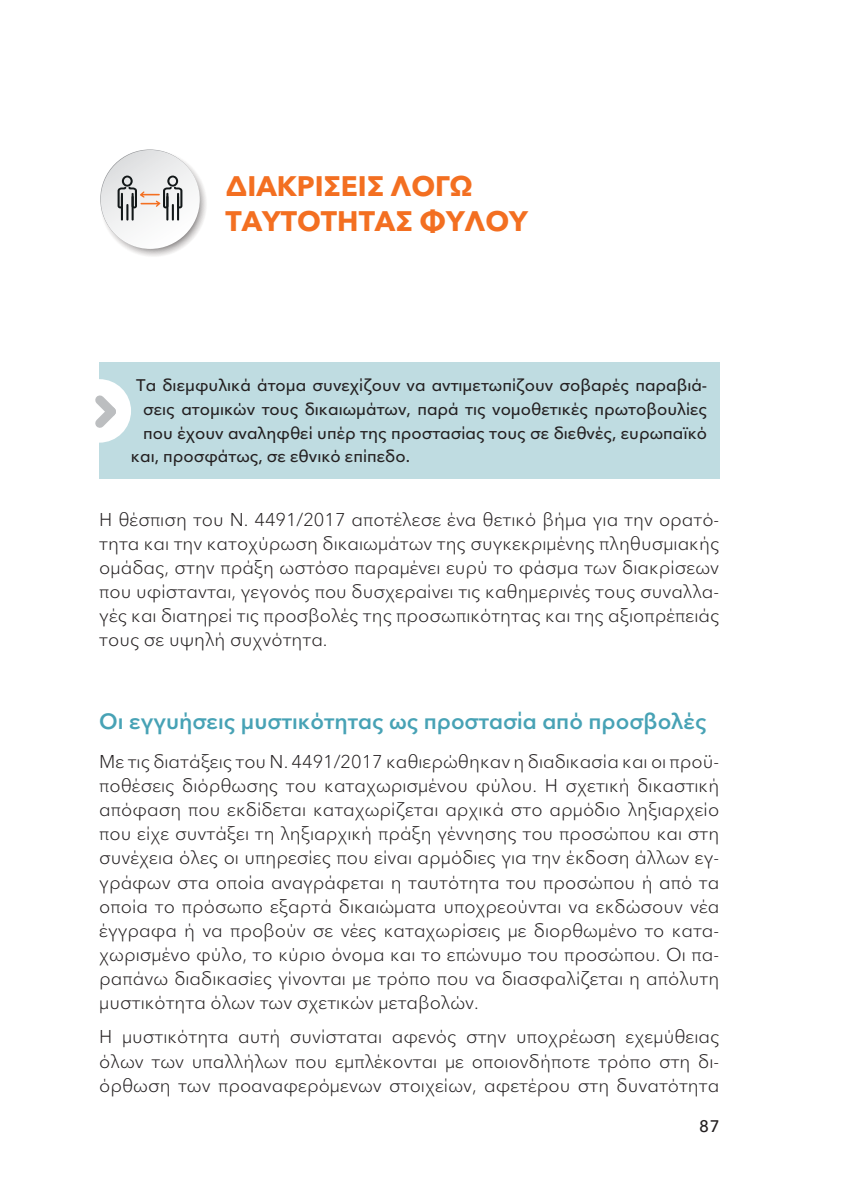
<style>
.page{position:relative;width:844px;height:1191px;background:#fff}
.page>*{position:absolute;margin:0;border:0;box-sizing:border-box;transform-origin:0 0}
.t1{font:700 28px/35px "Avenir Next LT Pro";color:#f36f21}
.t2{font:600 21.88px "Avenir Next LT Pro";color:#47a2b5}
.t3{font:300 18.38px/24.2px "Avenir Next LT Pro";color:#231f20;text-align:justify}
.t4{font:500 16.62px "Avenir Next LT Pro";color:#231f20}
</style>
<div class="page">
<svg style="left:99px;top:149px;width:108px;height:108px"></svg>
<div style="left:101px;top:150px;width:99px;height:99px;background:linear-gradient(to bottom,#e1e2e4,#fdfdfd);border-radius:49px"></div>
<svg style="left:117px;top:176px;width:65px;height:44px"></svg>
<div style="left:99px;top:362px;width:620px;height:116px;background:#bfdce1"></div>
<div style="left:67px;top:379px;width:64px;height:63px;background:#fff;border-radius:50%"></div>
<svg style="left:95px;top:387px;width:29px;height:49px"></svg>
<h1 class="t1" style="left:225px;top:168px;width:248px">ΔΙΑΚΡΙΣΕΙΣ ΛΟΓΩ<br>ΤΑΥΤ</h1>
<h1 class="t1" style="left:297px;top:203px;width:44px">ΟΤΗΤΑ</h1>
<h1 class="t1" style="left:395px;top:203px;width:134px">Σ ΦΥΛΟΥ</h1>
<p class="t4" style="left:136px;top:371px;width:572px">Τα διεμφυλικά άτομα συνεχίζουν να αντιμετωπίζουν σοβαρές παραβιά-</p>
<p class="t4" style="left:143px;top:395px;width:565px">σεις ατομικών τους δικαιωμάτων, παρά τις νομοθετικές πρωτοβουλίες</p>
<p class="t4" style="left:143px;top:418px;width:565px">που έχουν αναληφθεί υπέρ της προστασίας τους σε διεθνές, ευρωπαϊκό</p>
<p class="t4" style="left:131px;top:442px;width:280px">και, προσφάτως, σε εθνικό επίπεδο.</p>
<p class="t3" style="left:99px;top:506px;width:621px">Η θέσπιση του Ν. 4491/2017 αποτέλεσε ένα θετικό βήμα για την ορατό&shy;τητα και την κατοχύρωση δικαιωμάτων της συγκεκριμένης πληθυσμιακής ομάδας, στην πράξη ωστόσο παραμένει ευρύ το φάσμα των διακρίσεων που υφίστανται, γεγονός που δυσχεραίνει τις καθημερινές τους συναλλα&shy;γές και διατηρεί τις προσβολές της προσωπικότητας και της αξιοπρέπειάς τους σε υψηλή συχνότητα.</p>
<p class="t2" style="left:99px;top:702px;width:608px">Οι εγγυήσεις μυστικότητας ως προστασία από προσβολές</p>
<p class="t3" style="left:99px;top:748px;width:621px">Με τις διατάξεις του Ν. 4491/2017 καθιερώθηκαν η διαδικασία και οι προϋ&shy;ποθέσεις διόρθωσης του καταχωρισμένου φύλου. Η σχετική δικαστική απόφαση που εκδίδεται καταχωρίζεται αρχικά στο αρμόδιο ληξιαρχείο που είχε συντάξει τη ληξιαρχική πράξη γέννησης του προσώπου και στη συνέχεια όλες οι υπηρεσίες που είναι αρμόδιες για την έκδοση άλλων εγ&shy;γράφων στα οποία αναγράφεται η ταυτότητα του προσώπου ή από τα οποία το πρόσωπο εξαρτά δικαιώματα υποχρεούνται να εκδώσουν νέα έγγραφα ή να προβούν σε νέες καταχωρίσεις με διορθωμένο το κατα&shy;χωρισμένο φύλο, το κύριο όνομα και το επώνυμο του προσώπου. Οι πα&shy;ραπάνω διαδικασίες γίνονται με τρόπο που να διασφαλίζεται η απόλυτη μυστικότητα όλων των σχετικών μεταβολών.</p>
<p class="t3" style="left:99px;top:1024px;width:621px">Η μυστικότητα αυτή συνίσταται αφενός στην υποχρέωση εχεμύθειας όλων των υπαλλήλων που εμπλέκονται με οποιονδήποτε τρόπο στη δι&shy;όρθωση των προαναφερόμενων στοιχείων, αφετέρου στη δυνατότητα</p>
<p class="t4" style="left:699px;top:1112px;width:22px">87</p>
</div>
